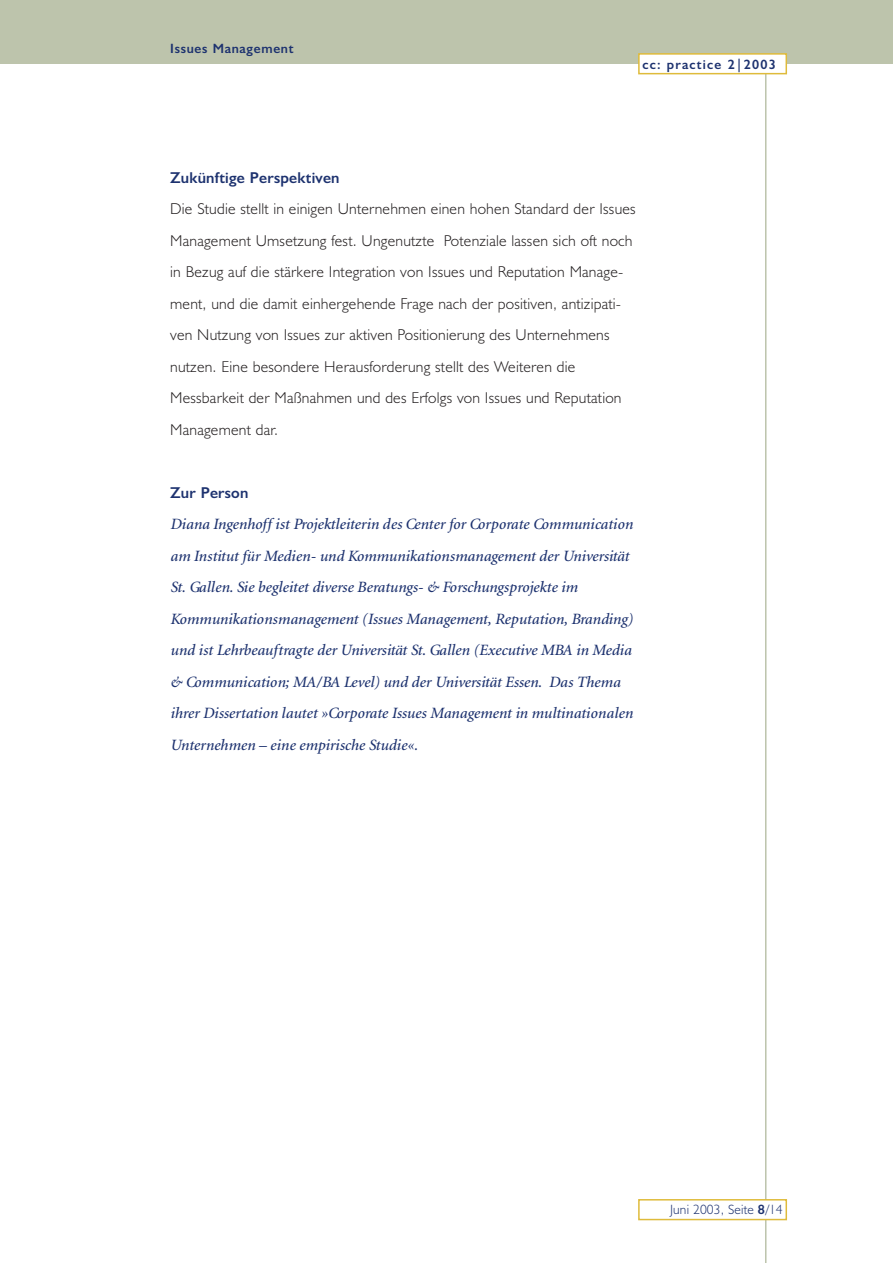
<style>
.page{position:relative;width:893px;height:1263px;background:#fff}
.page>*{position:absolute;margin:0;border:0;box-sizing:border-box;transform-origin:0 0}
.t1{font:italic 15.75px/31.5px "Minion";color:#1d326f}
.t2{font:300 15.75px/31.5px "Humanist 521 BT";letter-spacing:.015em;color:#231f20}
.t3{font:500 15.75px "Human 521 neu";letter-spacing:.015em;color:#1d326f}
.t4{font:300 13.5px "Humanist 521 BT";letter-spacing:.01em;color:#1d326f}
.t5{font:500 13.5px "Human 521 neu";letter-spacing:.09em;color:#1d326f}
.t6{font:500 13.5px "Human 521 neu";letter-spacing:.05em;color:#1d326f}
.s1{font-family:"Human 521 neu";font-weight:500}
</style>
<div class="page">
<hr style="left:765px;top:14px;width:1px;height:1249px;background:#bdc4ac">
<div style="left:0;top:0;width:892px;height:64px;background:#bdc4ac"></div>
<div style="left:639px;top:54px;width:147px;height:20px;background:#fff"></div>
<div style="left:638px;top:53px;width:149px;height:21px;border:2px solid #dfbb3b"></div>
<div style="left:639px;top:1200px;width:147px;height:20px;background:#fff"></div>
<div style="left:638px;top:1199px;width:149px;height:21px;border:2px solid #dfbb3b"></div>
<p class="t6" style="left:170px;top:44px;width:125px">Issues Management</p>
<p class="t5" style="left:642px;top:59px;width:135px">cc: practice 2|2003</p>
<p class="t3" style="left:170px;top:172px;width:171px">Zukünftige Perspektiven</p>
<p class="t2" style="left:170px;top:195px;width:467px">Die Studie stellt in einigen Unternehmen einen hohen Standard der Issues Management Umsetzung fest. Ungenutzte Potenziale lassen sich oft noch in Bezug auf die stärkere Integration von Issues und Reputation Manage&shy;ment, und die damit einhergehende Frage nach der positiven, antizipati&shy;ven Nutzung von Issues zur aktiven Positionierung des Unternehmens nutzen. Eine besondere Herausforderung stellt des Weiteren die Messbarkeit der Maßnahmen und des Erfolgs von Issues und Reputation Management dar.</p>
<p class="t3" style="left:170px;top:487px;width:80px">Zur Person</p>
<p class="t1" style="left:170px;top:510px;width:464px">Diana Ingenhoff ist Projektleiterin des Center for Corporate Communication am Institut für Medien- und Kommunikationsmanagement der Universität St. Gallen. Sie begleitet diverse Beratungs- &amp; Forschungsprojekte im Kommunikationsmanagement (Issues Management, Reputation, Branding) und ist Lehrbeauftragte der Universität St. Gallen (Executive MBA in Media &amp; Communication; MA/BA Level) und der Universität Essen. Das Thema ihrer Dissertation lautet »Corporate Issues Management in multinationalen Unternehmen – eine empirische Studie«.</p>
<p class="t4" style="left:670px;top:1205px;width:114px">Juni 2003, Seite <span class="s1">8</span>/14</p>
</div>
